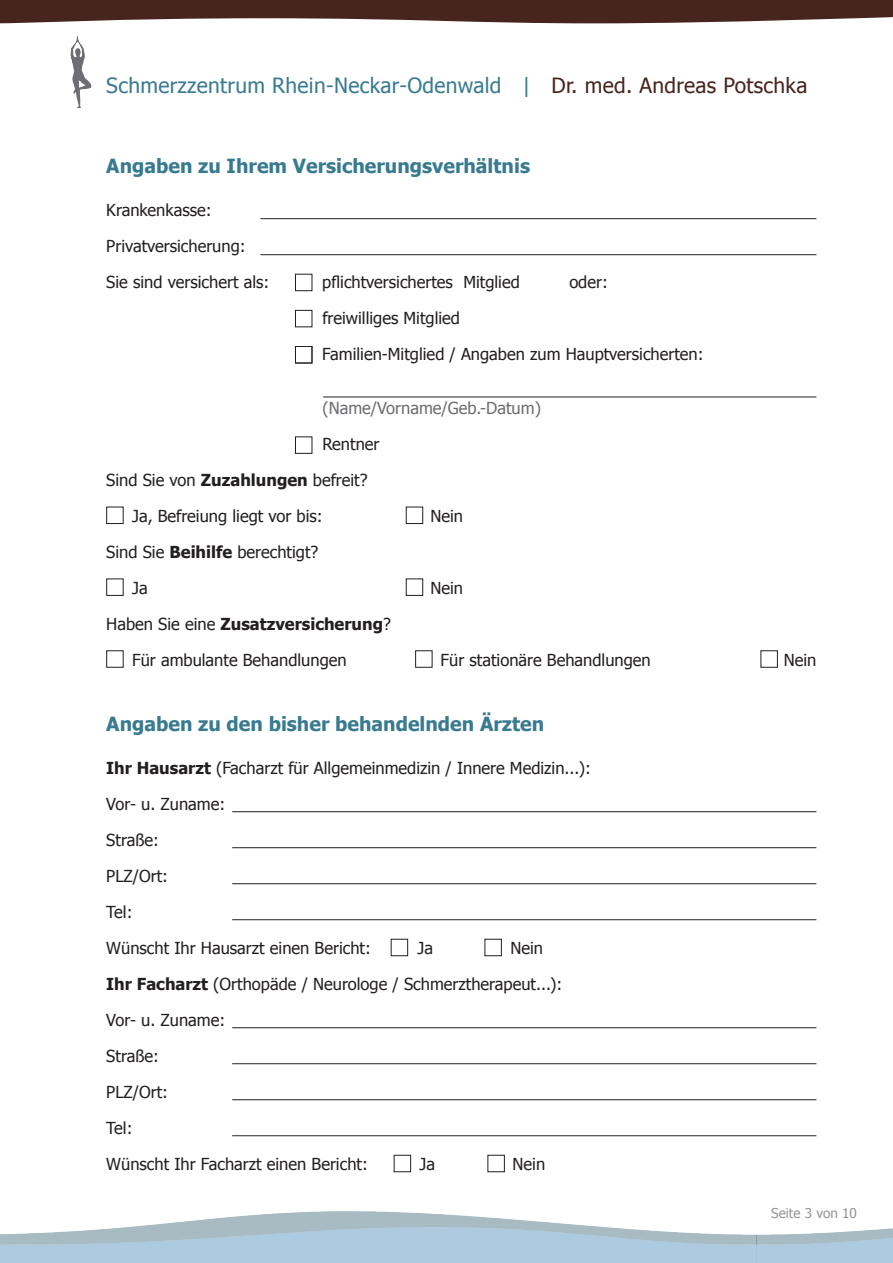
<style>
.page{position:relative;width:893px;height:1263px;background:#fff}
.page>*{position:absolute;margin:0;border:0;box-sizing:border-box;transform-origin:0 0}
.t1{font:21px "Tahoma";letter-spacing:.015em;color:#387a90}
.t2{font:700 19.5px "Tahoma";color:#387a90}
.t3{font:16.5px/36px "Tahoma";color:#231f20}
.t4{font:16.5px "Tahoma";color:#6c6d70}
.t5{font:13.5px "Tahoma";color:#939598}
.s1{color:#47251e}
.s2{font-weight:700}
</style>
<div class="page">
<svg style="left:0;top:0;width:893px;height:23px;background:#5a3b35"></svg>
<img style="left:756px;top:1228px;width:137px;height:35px">
<img style="left:70px;top:36px;width:22px;height:71px">
<hr style="left:260px;top:218px;width:556px;height:1px;background:#231f20">
<hr style="left:260px;top:254px;width:556px;height:1px;background:#231f20">
<hr style="left:323px;top:397px;width:493px;height:1px;background:#231f20">
<div style="left:295px;top:274px;width:17px;height:17px;border:1px solid #231f20"></div>
<div style="left:295px;top:310px;width:17px;height:17px;border:1px solid #231f20"></div>
<div style="left:295px;top:346px;width:17px;height:17px;border:1px solid #231f20"></div>
<div style="left:295px;top:436px;width:17px;height:18px;border:1px solid #231f20"></div>
<div style="left:106px;top:507px;width:18px;height:17px;border:1px solid #231f20"></div>
<div style="left:406px;top:507px;width:17px;height:17px;border:1px solid #231f20"></div>
<div style="left:106px;top:578px;width:18px;height:18px;border:1px solid #231f20"></div>
<div style="left:406px;top:578px;width:17px;height:18px;border:1px solid #231f20"></div>
<div style="left:106px;top:650px;width:18px;height:18px;border:1px solid #231f20"></div>
<div style="left:415px;top:650px;width:17px;height:18px;border:1px solid #231f20"></div>
<div style="left:760px;top:650px;width:18px;height:18px;border:1px solid #231f20"></div>
<div style="left:391px;top:939px;width:17px;height:17px;border:1px solid #231f20"></div>
<div style="left:484px;top:939px;width:18px;height:17px;border:1px solid #231f20"></div>
<div style="left:394px;top:1155px;width:17px;height:17px;border:1px solid #231f20"></div>
<div style="left:487px;top:1155px;width:18px;height:17px;border:1px solid #231f20"></div>
<hr style="left:232px;top:811px;width:584px;height:1px;background:#231f20">
<hr style="left:232px;top:847px;width:584px;height:1px;background:#231f20">
<hr style="left:232px;top:883px;width:584px;height:1px;background:#231f20">
<hr style="left:232px;top:919px;width:584px;height:1px;background:#231f20">
<hr style="left:232px;top:1027px;width:584px;height:1px;background:#231f20">
<hr style="left:232px;top:1063px;width:584px;height:1px;background:#231f20">
<hr style="left:232px;top:1099px;width:584px;height:1px;background:#231f20">
<hr style="left:232px;top:1135px;width:584px;height:1px;background:#231f20">
<p class="t1" style="left:106px;top:71px;width:703px">Schmerzzentrum Rhein-Neckar-Odenwald | <span class="s1">Dr. med. Andreas Potschka</span></p>
<p class="t2" style="left:106px;top:152px;width:425px">Angaben zu Ihrem Versicherungsverhältnis</p>
<p class="t3" style="left:106px;top:191px;width:165px">Krankenkasse:<br>Privatversicherung:<br>Sie sind versichert als:</p>
<p class="t3" style="left:322px;top:263px;width:199px">pflichtversichertes Mitglied</p>
<p class="t3" style="left:569px;top:263px;width:40px">oder:</p>
<p class="t3" style="left:322px;top:299px;width:383px">freiwilliges Mitglied<br>Familien-Mitglied / Angaben zum Hauptversicherten:</p>
<p class="t4" style="left:322px;top:397px;width:220px">(Name/Vorname/Geb.-Datum)</p>
<p class="t3" style="left:322px;top:425px;width:59px">Rentner</p>
<p class="t3" style="left:106px;top:461px;width:263px">Sind Sie von <span class="s2">Zuzahlungen</span> befreit?</p>
<p class="t3" style="left:132px;top:497px;width:192px">Ja, Befreiung liegt vor bis:</p>
<p class="t3" style="left:430px;top:497px;width:34px">Nein</p>
<p class="t3" style="left:132px;top:533px;width:188px;text-indent:-26px">Sind Sie <span class="s2">Beihilfe</span> berechtigt?<br>Ja</p>
<p class="t3" style="left:430px;top:569px;width:34px">Nein</p>
<p class="t3" style="left:132px;top:605px;width:260px;text-indent:-26px">Haben Sie eine <span class="s2">Zusatzversicherung</span>?<br>Für ambulante Behandlungen</p>
<p class="t3" style="left:441px;top:641px;width:212px">Für stationäre Behandlungen</p>
<p class="t3" style="left:784px;top:641px;width:34px">Nein</p>
<p class="t2" style="left:106px;top:710px;width:439px">Angaben zu den bisher behandelnden Ärzten</p>
<p class="t3" style="left:106px;top:749px;width:486px"><span class="s2">Ihr Hausarzt</span> (Facharzt für Allgemeinmedizin / Innere Medizin...):<br>Vor- u. Zuname:<br>Straße:<br>PLZ/Ort:<br>Tel:<br>Wünscht Ihr Hausarzt einen Bericht:</p>
<p class="t3" style="left:106px;top:929px;width:458px;text-indent:404px">Nein<br><span class="s2">Ihr Facharzt</span> (Orthopäde / Neurologe / Schmerztherapeut...):<br>Vor- u. Zuname:<br>Straße:<br>PLZ/Ort:<br>Tel:<br>Wünscht Ihr Facharzt einen Bericht:</p>
<p class="t3" style="left:417px;top:929px;width:17px">Ja</p>
<p class="t3" style="left:420px;top:1145px;width:17px">Ja</p>
<p class="t3" style="left:513px;top:1145px;width:34px">Nein</p>
<p class="t5" style="left:771px;top:1204px;width:87px">Seite 3 von 10</p>
</div>
